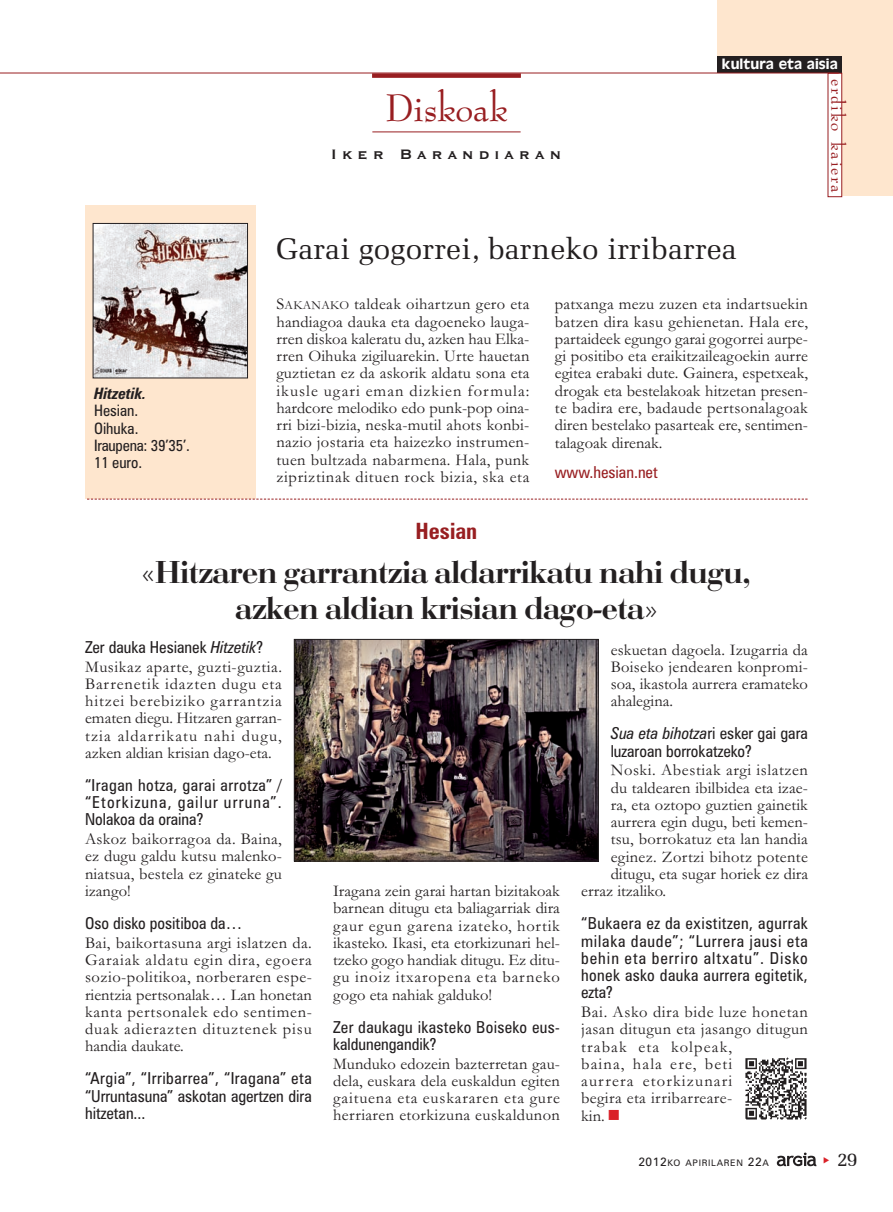
<style>
.page{position:relative;width:893px;height:1212px;background:#fff}
.page>*{position:absolute;margin:0;border:0;box-sizing:border-box;transform-origin:0 0}
.t1{font:45px "Bernadette";color:#981e21}
.t2{font:33px/36px "Bodoni";letter-spacing:-.01em;color:#231f20;text-align:center}
.t3{font:30px "Memoir";color:#231f20}
.t4{font:700 condensed 22.5px "Zurich BT";color:#981e21}
.t5{font:21px "Bernadette";letter-spacing:.09em;color:#981e21}
.t6{font:19.5px "Memoir";color:#231f20}
.t7{font:700 18px "Copperplate Gothic BT";letter-spacing:.255em;color:#231f20}
.t8{font:16.5px/17.2px "Garamond";letter-spacing:.02em;color:#231f20;text-align:justify}
.t9{font:condensed 16.5px/17.2px "Zurich BT";color:#231f20;text-align:justify}
.t10{font:16.5px/17.2px "Garamond";letter-spacing:.04em;color:#231f20}
.t11{font:16.5px "Garamond";color:#231f20}
.t12{font:condensed 16.5px/17.2px "Zurich BT";letter-spacing:.02em;color:#231f20}
.t13{font:condensed 16.5px "Zurich BT";color:#981e21}
.t14{font:condensed 15.75px/17.1px "Zurich BT";color:#231f20}
.t15{font:italic 700 condensed 15.75px "Zurich BT";color:#231f20}
.t16{font:15px "Antique Olive";letter-spacing:.005em;color:#fff}
.t17{font:9px "Zurich BT";letter-spacing:.075em;color:#231f20}
.s1{font-size:12.3px}
.s2{font-style:italic}
.s3{color:#da2128}
.s4{font-size:12px}
</style>
<div class="page">
<svg style="left:777px;top:1152px;width:39px;height:14px"></svg>
<div style="left:717px;top:0;width:158px;height:59px;background:#fee6ce"></div>
<div style="left:835px;top:0;width:58px;height:196px;background:#fee6ce"></div>
<div style="left:717px;top:57px;width:125px;height:16px;background:#231f20"></div>
<div style="left:828px;top:74px;width:13px;height:122px;background:#fff"></div>
<div style="left:828px;top:73px;width:14px;height:124px;border:1px solid #981e21"></div>
<hr style="left:0;top:73px;width:839px;height:1px;background:#981e21">
<hr style="left:372px;top:132px;width:149px;height:1px;background:#981e21">
<div style="left:372px;top:73px;width:149px;height:5px;background:#981e21"></div>
<div style="left:85px;top:206px;width:170px;height:293px;background:#fee6ce"></div>
<img style="left:95px;top:225px;width:151px;height:151px">
<div style="left:93px;top:223px;width:155px;height:155px;border:1px solid #231f20"></div>
<svg style="left:87px;top:499px;width:721px;height:1px"></svg>
<img style="left:745px;top:1057px;width:62px;height:63px">
<img style="left:296px;top:641px;width:301px;height:218px">
<div style="left:294px;top:639px;width:305px;height:222px;border:1px solid #231f20"></div>
<p class="t15" style="left:94px;top:388px;width:54px">Hitzetik.</p>
<p class="t14" style="left:94px;top:404px;width:97px">Hesian.<br>Oihuka.<br>Iraupena: 39’35’.<br>11 euro.</p>
<h1 class="t1" style="left:385px;top:89px;width:124px">Diskoak</h1>
<p class="t7" style="left:331px;top:142px;width:232px">Iker Barandiaran</p>
<p class="t16" style="left:722px;top:59px;width:117px">kultura eta aisia</p>
<p class="t5" style="left:846px;top:79px;width:116px;rotate:90deg">erdiko kaiera</p>
<h3 class="t3" style="left:276px;top:236px;width:462px">Garai gogorrei, barneko irribarrea</h3>
<p class="t8" style="left:276px;top:297px;width:255px">S<span class="s1">AKANAKO</span> taldeak oihartzun gero eta handiagoa dauka eta dagoeneko lauga&shy;rren diskoa kaleratu du, azken hau Elka&shy;rren Oihuka zigiluarekin. Urte hauetan guztietan ez da askorik aldatu sona eta ikusle ugari eman dizkien formula: hardcore melodiko edo punk-pop oina&shy;rri bizi-bizia, neska-mutil ahots konbi&shy;nazio jostaria eta haizezko instrumen&shy;tuen bultzada nabarmena. Hala, punk zipriztinak dituen rock bizia, ska eta</p>
<p class="t8" style="left:555px;top:297px;width:255px">patxanga mezu zuzen eta indartsuekin batzen dira kasu gehienetan. Hala ere, partaideek egungo garai gogorrei aurpe&shy;gi positibo eta eraikitzaileagoekin aurre egitea erabaki dute. Gainera, espetxeak, drogak eta bestelakoak hitzetan presen&shy;te badira ere, badaude pertsonalagoak diren bestelako pasarteak ere, sentimen&shy;talagoak direnak.</p>
<h3 class="t4" style="left:416px;top:523px;width:63px">Hesian</h3>
<p class="t13" style="left:555px;top:466px;width:104px">www.hesian.net</p>
<h2 class="t2" style="left:142px;top:558px;width:611px">«Hitzaren garrantzia aldarrikatu nahi dugu, azken aldian krisian dago-eta»</h2>
<p class="t9" style="left:85px;top:640px;width:179px">Zer dauka Hesianek <span class="s2">Hitzetik</span>?</p>
<p class="t8" style="left:85px;top:660px;width:198px">Musikaz aparte, guzti-guztia.<br>Barrenetik idazten dugu eta hitzei berebiziko garrantzia ematen diegu. Hitzaren garran&shy;tzia aldarrikatu nahi dugu, azken aldian krisian dago-eta.</p>
<p class="t9" style="left:85px;top:778px;width:198px">“Iragan hotza, garai arrotza” / “Etorkizuna, gailur urruna”.<br>Nolakoa da oraina?</p>
<p class="t8" style="left:85px;top:832px;width:198px">Askoz baikorragoa da. Baina, ez dugu galdu kutsu malenko&shy;niatsua, bestela ez ginateke gu izango!</p>
<p class="t9" style="left:85px;top:916px;width:159px">Oso disko positiboa da…</p>
<p class="t8" style="left:85px;top:936px;width:228px">Bai, baikortasuna argi islatzen da.<br>Garaiak aldatu egin dira, egoera sozio-politikoa, norberaren espe&shy;rientzia pertsonalak… Lan honetan kanta pertsonalek edo sentimen&shy;duak adierazten dituztenek pisu handia daukate.</p>
<p class="t9" style="left:85px;top:1071px;width:228px">“Argia”, “Irribarrea”, “Iragana” eta “Urruntasuna” askotan agertzen dira hitzetan...</p>
<p class="t8" style="left:333px;top:884px;width:228px">Iragana zein garai hartan bizitakoak barnean ditugu eta baliagarriak dira gaur egun garena izateko, hortik ikasteko. Ikasi, eta etorkizunari hel&shy;tzeko gogo handiak ditugu. Ez ditu&shy;gu inoiz itxaropena eta barneko gogo eta nahiak galduko!</p>
<p class="t12" style="left:333px;top:1020px;width:228px">Zer daukagu ikasteko Boiseko eus&shy;kaldunengandik?</p>
<p class="t8" style="left:333px;top:1057px;width:228px">Munduko edozein bazterretan gau&shy;dela, euskara dela euskaldun egiten gaituena eta euskararen eta gure herriaren etorkizuna euskaldunon</p>
<p class="t8" style="left:611px;top:643px;width:199px">eskuetan dagoela. Izugarria da Boiseko jendearen konpromi&shy;soa, ikastola aurrera eramateko ahalegina.</p>
<p class="t9" style="left:611px;top:726px;width:199px"><span class="s2">Sua eta bihotza</span>ri esker gai gara luzaroan borrokatzeko?</p>
<p class="t8" style="left:611px;top:763px;width:199px">Noski. Abestiak argi islatzen</p>
<p class="t8" style="left:611px;top:781px;width:199px">du taldearen ibilbidea eta izae-</p>
<p class="t8" style="left:611px;top:798px;width:199px">ra, eta oztopo guztien gainetik</p>
<p class="t11" style="left:611px;top:816px;width:199px">aurrera egin dugu, beti kemen-</p>
<p class="t8" style="left:611px;top:832px;width:199px">tsu, borrokatuz eta lan handia</p>
<p class="t8" style="left:611px;top:850px;width:199px">eginez. Zortzi bihotz potente</p>
<p class="t11" style="left:611px;top:868px;width:199px">ditugu, eta sugar horiek ez dira</p>
<p class="t11" style="left:581px;top:885px;width:86px">erraz itzaliko.</p>
<p class="t9" style="left:581px;top:916px;width:228px">“Bukaera ez da existitzen, agurrak milaka daude”; “Lurrera jausi eta behin eta berriro altxatu”. Disko honek asko dauka aurrera egitetik, ezta?</p>
<p class="t10" style="left:581px;top:1005px;width:228px">Bai. Asko dira bide luze honetan jasan ditugun eta jasango ditugun trabak eta kolpeak,<br>baina, hala ere, beti<br>aurrera etorkizunari<br>begira eta irribarreare-<br>kin. <span class="s3">■</span></p>
<p class="t17" style="left:638px;top:1160px;width:132px"><span class="s4">2012</span>KO APIRILAREN <span class="s4">22</span>A</p>
<p class="t6" style="left:837px;top:1151px;width:22px">29</p>
</div>
